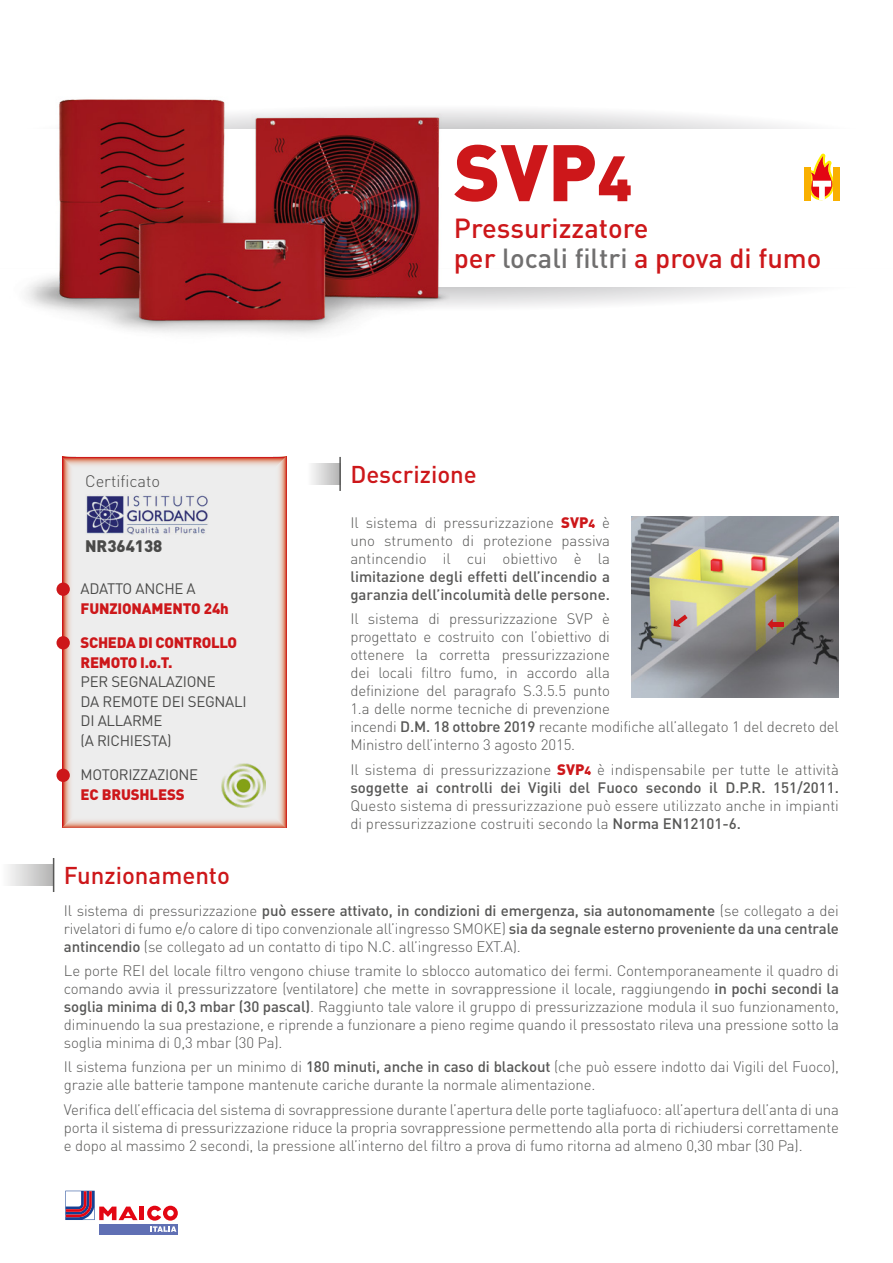
<style>
.page{position:relative;width:893px;height:1263px;background:#fff}
.page>*{position:absolute;margin:0;border:0;box-sizing:border-box;transform-origin:0 0}
.t1{font:900 78.75px "DIN Pro";color:#cd171a}
.t2{font:500 27.3px/29.8px "DIN Pro";color:#cd171a}
.t3{font:500 24px "DIN Pro";color:#cd171a}
.t4{font:300 16.5px "DIN Pro";color:#4a4a49}
.t5{font:900 16.5px "DIN Pro";color:#4a4a49}
.t6{font:300 15px/18px "DIN Pro";letter-spacing:-.01em;color:#575756;text-align:justify}
.t7{font:15px/19.5px "DIN Pro";letter-spacing:-.02em;color:#4a4a49}
.t8{font:500 15px/18px "DIN Pro";color:#575756}
.t9{font:900 15px/19.5px "DIN Pro";letter-spacing:-.015em;color:#cd171a}
.s1{font-size:63px}
.s2{color:#706f6f}
.s3{font-weight:900;color:#cd171a}
.s4{font-weight:900;font-size:12px;color:#cd171a}
.s5{font-weight:500}
</style>
<div class="page">
<svg style="left:62px;top:470px;width:12px;height:345px;background:#e3afa4"></svg>
<svg style="left:273px;top:457px;width:13px;height:371px;background:#e7c9bf"></svg>
<div style="left:74px;top:457px;width:199px;height:371px;background:#ededed"></div>
<svg style="left:449px;top:109px;width:352px;height:20px"></svg>
<svg style="left:449px;top:287px;width:352px;height:20px"></svg>
<img style="left:86px;top:495px;width:122px;height:39px">
<div style="left:306px;top:463px;width:34px;height:22px;background:linear-gradient(to right,#fff,#b7b7b7)"></div>
<hr style="left:339px;top:457px;width:2px;height:34px;background:#575756">
<div style="left:139px;top:1206px;width:5px;height:14px;background:#e30613"></div>
<svg style="left:147px;top:1206px;width:31px;height:14px"></svg>
<svg style="left:65px;top:1191px;width:73px;height:29px"></svg>
<div style="left:99px;top:1224px;width:78px;height:10px;background:#6070b4"></div>
<svg style="left:150px;top:1226px;width:26px;height:6px"></svg>
<div style="left:0;top:864px;width:54px;height:22px;background:linear-gradient(to right,#fff,#b3b2b2)"></div>
<hr style="left:53px;top:858px;width:1px;height:34px;background:#575756">
<div style="left:57px;top:636px;width:13px;height:13px;background:#cd171a;border-radius:50%"></div>
<div style="left:57px;top:769px;width:13px;height:13px;background:#cd171a;border-radius:50%"></div>
<div style="left:57px;top:582px;width:13px;height:14px;background:#cd171a;border-radius:50%"></div>
<svg style="left:62px;top:457px;width:223px;height:13px"></svg>
<svg style="left:62px;top:815px;width:223px;height:13px"></svg>
<img style="left:631px;top:516px;width:208px;height:181px">
<svg style="left:673px;top:614px;width:15px;height:13px"></svg>
<hr style="left:772px;top:622px;width:12px;height:4px;background:#cd171a">
<svg style="left:768px;top:619px;width:5px;height:11px"></svg>
<img style="left:48px;top:96px;width:396px;height:242px">
<svg style="left:804px;top:167px;width:36px;height:34px"></svg>
<div style="left:804px;top:167px;width:7px;height:33px;background:#f9b000"></div>
<div style="left:833px;top:167px;width:6px;height:33px;background:#f9b000"></div>
<svg style="left:811px;top:154px;width:22px;height:46px"></svg>
<img style="left:221px;top:763px;width:44px;height:44px">
<p class="t4" style="left:85px;top:469px;width:77px">Certificato</p>
<p class="t5" style="left:85px;top:535px;width:79px">NR364138</p>
<p class="t7" style="left:81px;top:578px;width:117px">ADATTO ANCHE A</p>
<p class="t9" style="left:81px;top:598px;width:150px">FUNZIONAMENTO 24h</p>
<p class="t9" style="left:81px;top:632px;width:158px">SCHEDA DI CONTROLLO<br>REMOTO I.o.T.</p>
<p class="t7" style="left:81px;top:671px;width:167px">PER SEGNALAZIONE<br>DA REMOTE DEI SEGNALI<br>DI ALLARME<br>(A RICHIESTA)</p>
<p class="t7" style="left:81px;top:764px;width:119px">MOTORIZZAZIONE</p>
<p class="t9" style="left:81px;top:784px;width:105px">EC BRUSHLESS</p>
<h1 class="t1" style="left:454px;top:119px;width:180px">SVP<span class="s1">4</span></h1>
<h2 class="t2" style="left:454px;top:212px;width:369px">Pressurizzatore<br>per <span class="s2">locali filtri</span> a prova di fumo</h2>
<h3 class="t3" style="left:350px;top:458px;width:128px">Descrizione</h3>
<p class="t6" style="left:350px;top:513px;width:261px">Il sistema di pressurizzazione <span class="s3">SVP</span><span class="s4">4</span> è uno strumento di protezione passiva antincendio il cui obiettivo è la</p>
<p class="t8" style="left:350px;top:567px;width:261px">limitazione degli effetti dell’incendio a garanzia dell’incolumità delle persone.</p>
<p class="t6" style="left:350px;top:609px;width:490px;text-align:left">Il sistema di pressurizzazione SVP è<br>progettato e costruito con l’obiettivo di<br>ottenere la corretta pressurizzazione<br>dei locali filtro fumo, in accordo alla<br>definizione del paragrafo S.3.5.5 punto<br>1.a delle norme tecniche di prevenzione<br>incendi <span class="s5">D.M. 18 ottobre 2019</span> recante modifiche all’allegato 1 del decreto del Ministro dell’interno 3 agosto 2015.</p>
<p class="t6" style="left:350px;top:759px;width:490px">Il sistema di pressurizzazione <span class="s3">SVP</span><span class="s4">4</span> è indispensabile per tutte le attività <span class="s5">soggette ai controlli dei Vigili del Fuoco secondo il D.P.R. 151/2011.</span></p>
<p class="t6" style="left:350px;top:795px;width:490px">Questo sistema di pressurizzazione può essere utilizzato anche in impianti di pressurizzazione costruiti secondo la <span class="s5">Norma EN12101-6.</span></p>
<h3 class="t3" style="left:64px;top:859px;width:168px">Funzionamento</h3>
<p class="t6" style="left:64px;top:901px;width:776px">Il sistema di pressurizzazione <span class="s5">può essere attivato, in condizioni di emergenza, sia autonomamente</span> (se collegato a dei rivelatori di fumo e/o calore di tipo convenzionale all’ingresso SMOKE) <span class="s5">sia da segnale esterno proveniente da una centrale antincendio</span> (se collegato ad un contatto di tipo N.C. all’ingresso EXT.A).</p>
<p class="t6" style="left:64px;top:961px;width:777px">Le porte REI del locale filtro vengono chiuse tramite lo sblocco automatico dei fermi. Contemporaneamente il quadro di comando avvia il pressurizzatore (ventilatore) che mette in sovrappressione il locale, raggiungendo <span class="s5">in pochi secondi la soglia minima di 0,3 mbar (30 pascal)</span>. Raggiunto tale valore il gruppo di pressurizzazione modula il suo funzionamento, diminuendo la sua prestazione, e riprende a funzionare a pieno regime quando il pressostato rileva una pressione sotto la soglia minima di 0,3 mbar (30 Pa).</p>
<p class="t6" style="left:64px;top:1057px;width:777px">Il sistema funziona per un minimo di <span class="s5">180 minuti, anche in caso di blackout</span> (che può essere indotto dai Vigili del Fuoco), grazie alle batterie tampone mantenute cariche durante la normale alimentazione.</p>
<p class="t6" style="left:64px;top:1100px;width:777px">Verifica dell’efficacia del sistema di sovrappressione durante l’apertura delle porte tagliafuoco: all’apertura dell’anta di una porta il sistema di pressurizzazione riduce la propria sovrappressione permettendo alla porta di richiudersi correttamente e dopo al massimo 2 secondi, la pressione all’interno del filtro a prova di fumo ritorna ad almeno 0,30 mbar (30 Pa).</p>
</div>
